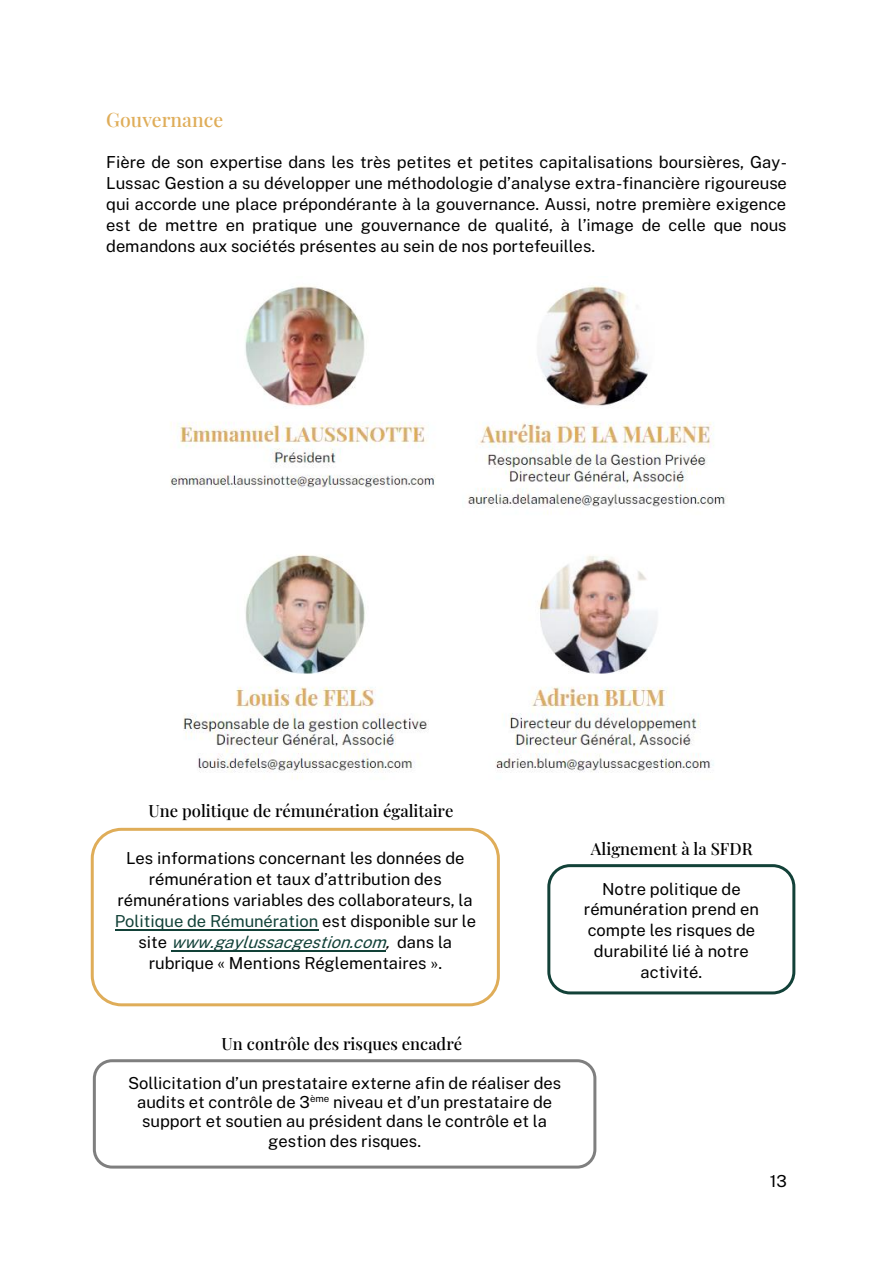
<style>
.page{position:relative;width:893px;height:1263px;background:#fff}
.page>*{position:absolute;margin:0;border:0;box-sizing:border-box;transform-origin:0 0}
.t1{font:500 19.5px "Playfair Display";color:#dfad59}
.t2{font:16.5px/21px "Public Sans";color:#000;text-align:center}
.t3{font:500 16.5px "Playfair Display";color:#000}
.s1{color:#124138}
.s2{font-style:italic;color:#124138}
.s3{font-style:italic}
</style>
<div class="page">
<div style="left:91px;top:828px;width:409px;height:178px;border:3px solid #dfad59;border-radius:29px"></div>
<hr style="left:115px;top:929px;width:203px;height:2px;background:#124138">
<hr style="left:171px;top:950px;width:214px;height:1px;background:#124138">
<div style="left:547px;top:864px;width:248px;height:130px;border:3px solid #124138;border-radius:21px"></div>
<div style="left:93px;top:1059px;width:503px;height:109px;border:3px solid #7f7f7f;border-radius:18px"></div>
<img style="left:170px;top:285px;width:556px;height:494px">
<p class="t1" style="left:106px;top:106px;width:119px">Gouvernance</p>
<p class="t2" style="left:106px;top:152px;width:682px;text-align:justify">Fière de son expertise dans les très petites et petites capitalisations boursières, Gay-Lussac Gestion a su développer une méthodologie d’analyse extra-financière rigoureuse qui accorde une place prépondérante à la gouvernance. Aussi, notre première exigence est de mettre en pratique une gouvernance de qualité, à l’image de celle que nous demandons aux sociétés présentes au sein de nos portefeuilles.</p>
<p class="t3" style="left:149px;top:799px;width:307px">Une politique de rémunération égalitaire</p>
<p class="t2" style="left:115px;top:848px;width:363px">Les informations concernant les données de rémunération et taux d’attribution des rémunérations variables des collaborateurs, la <span class="s1">Politique de Rémunération</span> est disponible sur le s i t e <span class="s2">www.gaylussacgestion.com</span><span class="s3">,</span> d a n s l a rubrique « Mentions Réglementaires ».</p>
<p class="t3" style="left:222px;top:1032px;width:242px">Un contrôle des risques encadré</p>
<p class="t2" style="left:128px;top:1073px;width:435px;line-height:19.5px">Sollicitation d’un prestataire externe afin de réaliser des audits et contrôle de 3<sup>ème</sup> niveau et d’un prestataire de support et soutien au président dans le contrôle et la gestion des risques.</p>
<p class="t3" style="left:591px;top:837px;width:163px">Alignement à la SFDR</p>
<p class="t2" style="left:584px;top:878px;width:177px">Notre politique de rémunération prend en compte les risques de durabilité lié à notre activité.</p>
<p class="t2" style="left:770px;top:1170px;width:19px">13</p>
</div>
